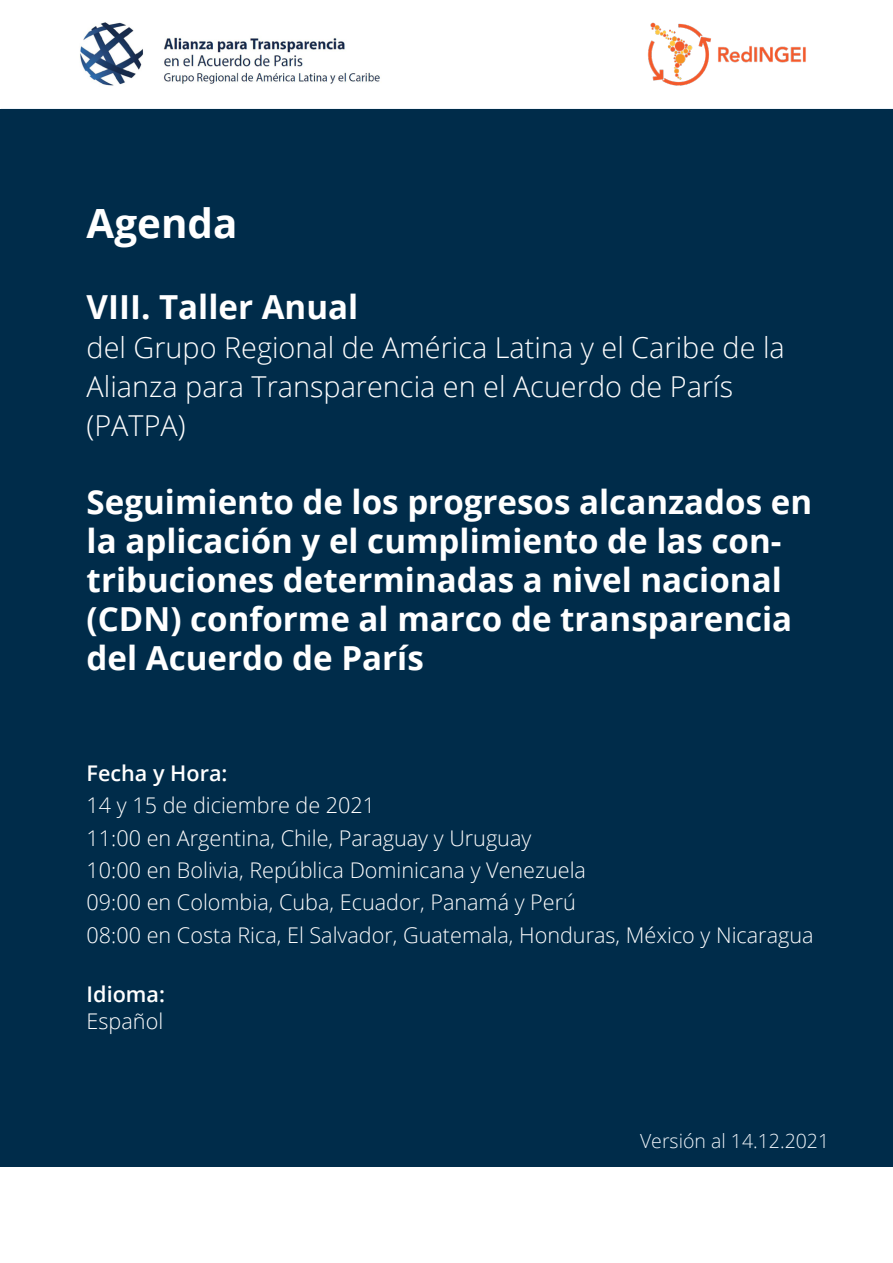
<style>
.page{position:relative;width:893px;height:1263px;background:#fff}
.page>*{position:absolute;margin:0;border:0;box-sizing:border-box;transform-origin:0 0}
.t1{font:700 40.35px "Open Sans";color:#fff}
.t2{font:700 33.15px/39px "Open Sans";color:#fff}
.t3{font:300 28.8px/39px "Open Sans";color:#fff}
.t4{font:300 21.6px/32.4px "Open Sans";color:#fff}
.t5{font:600 21.6px "Open Sans";color:#fff}
.t6{font:300 19.5px "Open Sans";color:#eff4f9}
</style>
<div class="page">
<img style="left:80px;top:22px;width:300px;height:64px">
<img style="left:648px;top:22px;width:158px;height:64px">
<div style="left:0;top:109px;width:893px;height:1057px;background:#002c4a"></div>
<h1 class="t1" style="left:87px;top:195px;width:152px">Agenda</h1>
<h2 class="t2" style="left:87px;top:287px;width:273px">VIII. Taller Anual</h2>
<h3 class="t3" style="left:87px;top:328px;width:700px">del Grupo Regional de América Latina y el Caribe de la<br>Alianza para Transparencia en el Acuerdo de París (PATPA)</h3>
<h2 class="t2" style="left:87px;top:482px;width:727px">Seguimiento de los progresos alcanzados en la aplicación y el cumplimiento de las con&shy;tribuciones determinadas a nivel nacional (CDN) conforme al marco de transparencia del Acuerdo de París</h2>
<p class="t5" style="left:87px;top:758px;width:142px">Fecha y Hora:</p>
<p class="t4" style="left:87px;top:788px;width:728px">14 y 15 de diciembre de 2021<br>11:00 en Argentina, Chile, Paraguay y Uruguay<br>10:00 en Bolivia, República Dominicana y Venezuela<br>09:00 en Colombia, Cuba, Ecuador, Panamá y Perú<br>08:00 en Costa Rica, El Salvador, Guatemala, Honduras, México y Nicaragua</p>
<p class="t5" style="left:87px;top:979px;width:80px">Idioma:</p>
<p class="t4" style="left:87px;top:1004px;width:78px">Español</p>
<p class="t6" style="left:640px;top:1128px;width:191px">Versión al 14.12.2021</p>
</div>
